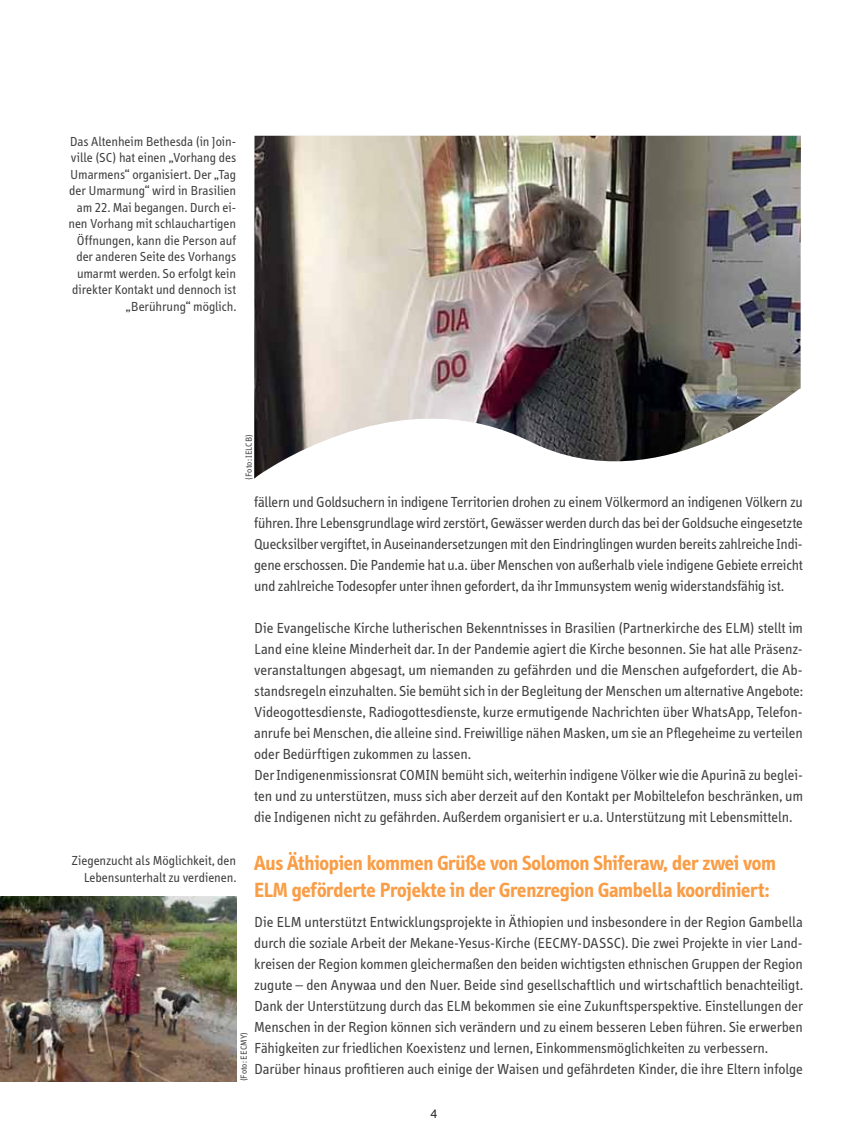
<style>
.page{position:relative;width:851px;height:1148px;background:#fff}
.page>*{position:absolute;margin:0;border:0;box-sizing:border-box;transform-origin:0 0}
.t1{font:700 21px/27px "Info";letter-spacing:-.01em;color:#f99d46}
.t2{font:15px/21px "Info";color:#404041}
.t3{font:13.5px/16.5px "Info";color:#404041;text-align:right}
.t4{font:12px "Monitor";color:#231f20}
.t5{font:9px "Info";letter-spacing:.02em;color:#404041}
</style>
<div class="page">
<img style="left:254px;top:136px;width:546px;height:343px">
<img style="left:0;top:896px;width:236px;height:185px">
<p class="t3" style="left:68px;top:134px;width:169px">Das Altenheim Bethesda (in Join&shy;ville (SC) hat einen „Vorhang des<br>Umarmens“ organisiert. Der „Tag der Umarmung“ wird in Brasilien am 22. Mai begangen. Durch ei&shy;nen Vorhang mit schlauchartigen<br>Öffnungen, kann die Person auf der anderen Seite des Vorhangs umarmt werden. So erfolgt kein direkter Kontakt und dennoch ist „Berührung“ möglich.</p>
<p class="t5" style="left:245px;top:479px;width:47px;rotate:-90deg">(Foto: IELCB)</p>
<p class="t2" style="left:254px;top:492px;width:550px;text-align:justify">fällern und Goldsuchern in indigene Territorien drohen zu einem Völkermord an indigenen Völkern zu führen. Ihre Lebensgrundlage wird zerstört, Gewässer werden durch das bei der Goldsuche eingesetzte Quecksilber vergiftet, in Auseinandersetzungen mit den Eindringlingen wurden bereits zahlreiche Indi&shy;gene erschossen. Die Pandemie hat u.a. über Menschen von außerhalb viele indigene Gebiete erreicht und zahlreiche Todesopfer unter ihnen gefordert, da ihr Immunsystem wenig widerstandsfähig ist.</p>
<p class="t2" style="left:254px;top:618px;width:550px">Die Evangelische Kirche lutherischen Bekenntnisses in Brasilien (Partnerkirche des ELM) stellt im Land eine kleine Minderheit dar. In der Pandemie agiert die Kirche besonnen. Sie hat alle Präsenz&shy;veranstaltungen abgesagt, um niemanden zu gefährden und die Menschen aufgefordert, die Ab&shy;standsregeln einzuhalten. Sie bemüht sich in der Begleitung der Menschen um alternative Angebote:<br>Videogottesdienste, Radiogottesdienste, kurze ermutigende Nachrichten über WhatsApp, Telefon&shy;anrufe bei Menschen, die alleine sind. Freiwillige nähen Masken, um sie an Pflegeheime zu verteilen oder Bedürftigen zukommen zu lassen.<br>Der Indigenenmissionsrat COMIN bemüht sich, weiterhin indigene Völker wie die Apurinã zu beglei&shy;ten und zu unterstützen, muss sich aber derzeit auf den Kontakt per Mobiltelefon beschränken, um die Indigenen nicht zu gefährden. Außerdem organisiert er u.a. Unterstützung mit Lebensmitteln.</p>
<h1 class="t1" style="left:254px;top:850px;width:523px">Aus Äthiopien kommen Grüße von Solomon Shiferaw, der zwei vom<br>ELM geförderte Projekte in der Grenzregion Gambella koordiniert:</h1>
<p class="t2" style="left:254px;top:912px;width:550px">Die ELM unterstützt Entwicklungsprojekte in Äthiopien und insbesondere in der Region Gambella durch die soziale Arbeit der Mekane-Yesus-Kirche (EECMY-DASSC). Die zwei Projekte in vier Land&shy;kreisen der Region kommen gleichermaßen den beiden wichtigsten ethnischen Gruppen der Region zugute – den Anywaa und den Nuer. Beide sind gesellschaftlich und wirtschaftlich benachteiligt.<br>Dank der Unterstützung durch das ELM bekommen sie eine Zukunftsperspektive. Einstellungen der Menschen in der Region können sich verändern und zu einem besseren Leben führen. Sie erwerben Fähigkeiten zur friedlichen Koexistenz und lernen, Einkommensmöglichkeiten zu verbessern.<br>Darüber hinaus profitieren auch einige der Waisen und gefährdeten Kinder, die ihre Eltern infolge</p>
<p class="t3" style="left:71px;top:853px;width:166px">Ziegenzucht als Möglichkeit, den<br>Lebensunterhalt zu verdienen.</p>
<p class="t5" style="left:240px;top:1081px;width:51px;rotate:-90deg">(Foto: EECMY)</p>
<p class="t4" style="left:430px;top:1106px;width:9px">4</p>
</div>
